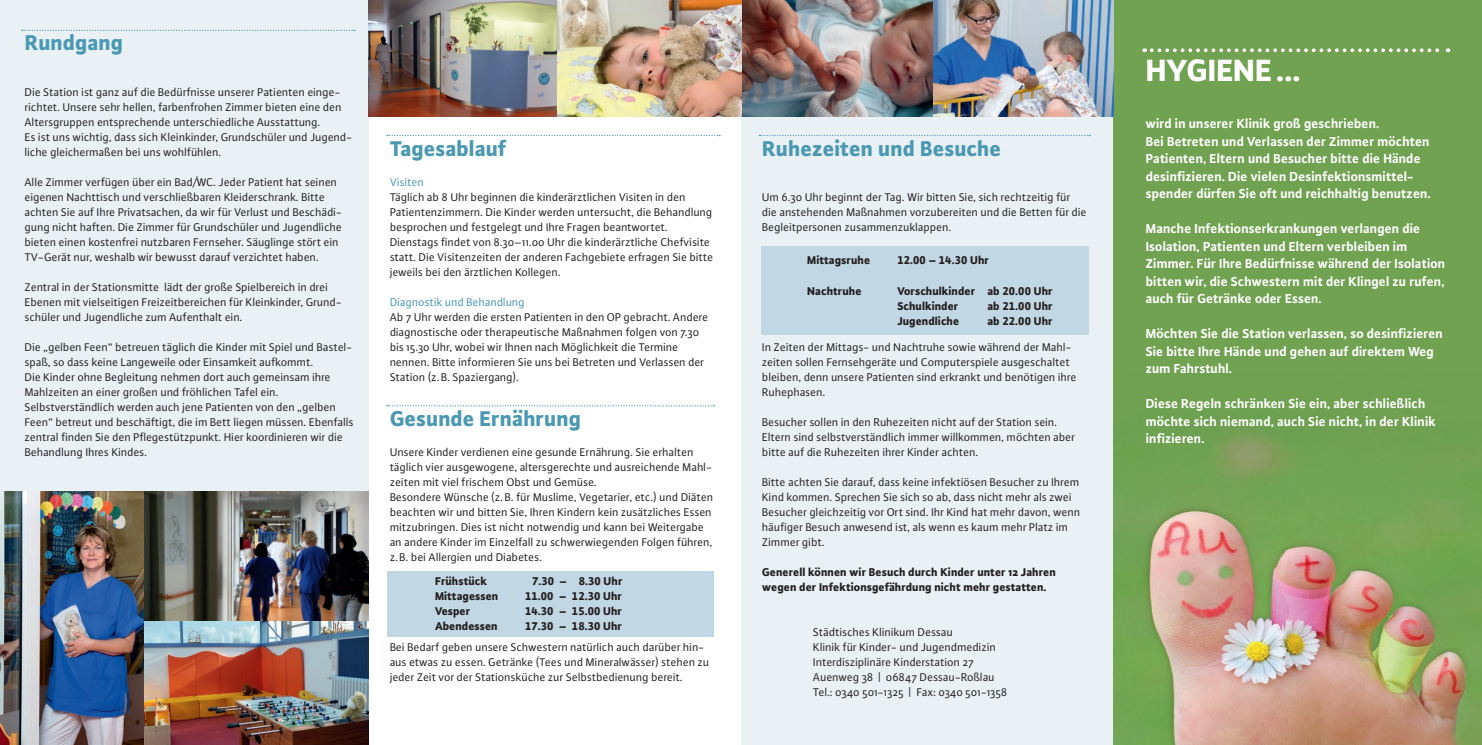
<style>
.page{position:relative;width:1482px;height:745px;background:#fff}
.page>*{position:absolute;margin:0;border:0;box-sizing:border-box;transform-origin:0 0}
.t1{font:800 32.5px "Plus Sans OT";color:#fff}
.t2{font:800 22.5px "Plus Sans OT";color:#4a98b2}
.t3{font:700 13.75px/17.5px "Plus Sans OT";color:#fff}
.t4{font:11.88px/15px "Plus Sans OT";color:#231f20}
.t5{font:800 11.88px/15px "Plus Sans OT";color:#231f20}
.t6{font:11.88px "Plus Sans OT";color:#4a98b2}
</style>
<div class="page">
<div style="left:741px;top:0;width:372px;height:744px;background:#e9f1f5"></div>
<div style="left:0;top:0;width:369px;height:744px;background:#e9f1f5"></div>
<div style="left:1113px;top:0;width:368px;height:744px;background:#71a251"></div>
<img style="left:1113px;top:435px;width:368px;height:309px">
<svg style="left:22px;top:30px;width:333px;height:1px"></svg>
<svg style="left:387px;top:135px;width:333px;height:1px"></svg>
<svg style="left:1151px;top:48px;width:297px;height:4px"></svg>
<img style="left:0;top:491px;width:369px;height:253px">
<img style="left:369px;top:0;width:744px;height:117px">
<div style="left:761px;top:246px;width:327px;height:88px;background:#c1d7e3"></div>
<svg style="left:759px;top:135px;width:330px;height:1px"></svg>
<div style="left:387px;top:570px;width:326px;height:65px;background:#c1d7e3"></div>
<svg style="left:387px;top:405px;width:327px;height:1px"></svg>
<h2 class="t2" style="left:25px;top:28px;width:100px">Rundgang</h2>
<p class="t4" style="left:25px;top:84px;width:327px">Die Station ist ganz auf die Bedürfnisse unserer Patienten einge&shy;richtet. Unsere sehr hellen, farbenfrohen Zimmer bieten eine den Altersgruppen entsprechende unterschiedliche Ausstattung.<br>Es ist uns wichtig, dass sich Kleinkinder, Grundschüler und Jugend&shy;liche gleichermaßen bei uns wohlfühlen.</p>
<p class="t4" style="left:25px;top:174px;width:319px">Alle Zimmer verfügen über ein Bad/WC. Jeder Patient hat seinen eigenen Nachttisch und verschließbaren Kleiderschrank. Bitte achten Sie auf Ihre Privatsachen, da wir für Verlust und Beschädi&shy;gung nicht haften. Die Zimmer für Grundschüler und Jugendliche bieten einen kostenfrei nutzbaren Fernseher. Säuglinge stört ein TV-Gerät nur, weshalb wir bewusst darauf verzichtet haben.</p>
<p class="t4" style="left:25px;top:279px;width:319px">Zentral in der Stationsmitte lädt der große Spielbereich in drei<br>Ebenen mit vielseitigen Freizeitbereichen für Kleinkinder, Grund&shy;schüler und Jugendliche zum Aufenthalt ein.</p>
<p class="t4" style="left:25px;top:339px;width:330px">Die „gelben Feen“ betreuen täglich die Kinder mit Spiel und Bastel&shy;spaß, so dass keine Langeweile oder Einsamkeit aufkommt.<br>Die Kinder ohne Begleitung nehmen dort auch gemeinsam ihre Mahlzeiten an einer großen und fröhlichen Tafel ein.<br>Selbstverständlich werden auch jene Patienten von den „gelben Feen“ betreut und beschäftigt, die im Bett liegen müssen. Ebenfalls zentral finden Sie den Pflegestützpunkt. Hier koordinieren wir die Behandlung Ihres Kindes.</p>
<h2 class="t2" style="left:390px;top:133px;width:118px">Tagesablauf</h2>
<p class="t6" style="left:390px;top:175px;width:35px">Visiten</p>
<p class="t4" style="left:390px;top:189px;width:325px">Täglich ab 8 Uhr beginnen die kinderärztlichen Visiten in den Patientenzimmern. Die Kinder werden untersucht, die Behandlung besprochen und festgelegt und Ihre Fragen beantwortet.<br>Dienstags findet von 8.30–11.00 Uhr die kinderärztliche Chefvisite statt. Die Visitenzeiten der anderen Fachgebiete erfragen Sie bitte jeweils bei den ärztlichen Kollegen.</p>
<p class="t6" style="left:390px;top:295px;width:136px">Diagnostik und Behandlung</p>
<p class="t4" style="left:390px;top:309px;width:320px">Ab 7 Uhr werden die ersten Patienten in den OP gebracht. Andere diagnostische oder therapeutische Maßnahmen folgen von 7.30 bis 15.30 Uhr, wobei wir Ihnen nach Möglichkeit die Termine nennen. Bitte informieren Sie uns bei Betreten und Verlassen der Station (z.B. Spaziergang).</p>
<h2 class="t2" style="left:390px;top:403px;width:192px">Gesunde Ernährung</h2>
<p class="t4" style="left:390px;top:444px;width:325px">Unsere Kinder verdienen eine gesunde Ernährung. Sie erhalten täglich vier ausgewogene, altersgerechte und ausreichende Mahl&shy;zeiten mit viel frischem Obst und Gemüse.<br>Besondere Wünsche (z.B. für Muslime, Vegetarier, etc.) und Diäten beachten wir und bitten Sie, Ihren Kindern kein zusätzliches Essen mitzubringen. Dies ist nicht notwendig und kann bei Weitergabe an andere Kinder im Einzelfall zu schwerwiegenden Folgen führen, z.B. bei Allergien und Diabetes.</p>
<p class="t5" style="left:435px;top:572px;width:53px">Frühstück</p>
<p class="t5" style="left:532px;top:572px;width:92px">7.30 – 8.30 Uhr</p>
<p class="t5" style="left:435px;top:587px;width:65px">Mittagessen</p>
<p class="t5" style="left:525px;top:587px;width:99px">11.00 – 12.30 Uhr</p>
<p class="t5" style="left:435px;top:602px;width:37px">Vesper</p>
<p class="t5" style="left:525px;top:602px;width:99px">14.30 – 15.00 Uhr</p>
<p class="t5" style="left:435px;top:617px;width:64px">Abendessen</p>
<p class="t5" style="left:525px;top:617px;width:99px">17.30 – 18.30 Uhr</p>
<p class="t4" style="left:390px;top:639px;width:321px">Bei Bedarf geben unsere Schwestern natürlich auch darüber hin&shy;aus etwas zu essen. Getränke (Tees und Mineralwässer) stehen zu jeder Zeit vor der Stationsküche zur Selbstbedienung bereit.</p>
<h2 class="t2" style="left:762px;top:133px;width:240px">Ruhezeiten und Besuche</h2>
<p class="t4" style="left:762px;top:189px;width:326px">Um 6.30 Uhr beginnt der Tag. Wir bitten Sie, sich rechtzeitig für die anstehenden Maßnahmen vorzubereiten und die Betten für die<br>Begleitpersonen zusammenzuklappen.</p>
<p class="t5" style="left:807px;top:252px;width:64px">Mittagsruhe</p>
<p class="t5" style="left:897px;top:252px;width:93px">12.00 – 14.30 Uhr</p>
<p class="t5" style="left:807px;top:282px;width:56px">Nachtruhe</p>
<p class="t5" style="left:897px;top:282px;width:157px">Vorschulkinder ab 20.00 Uhr<br>Schulkinder</p>
<p class="t5" style="left:987px;top:297px;width:67px">ab 21.00 Uhr</p>
<p class="t5" style="left:897px;top:312px;width:63px">Jugendliche</p>
<p class="t5" style="left:987px;top:312px;width:67px">ab 22.00 Uhr</p>
<p class="t4" style="left:762px;top:339px;width:316px">In Zeiten der Mittags- und Nachtruhe sowie während der Mahl&shy;zeiten sollen Fernsehgeräte und Computerspiele ausgeschaltet bleiben, denn unsere Patienten sind erkrankt und benötigen ihre Ruhephasen.</p>
<p class="t4" style="left:762px;top:414px;width:314px">Besucher sollen in den Ruhezeiten nicht auf der Station sein.<br>Eltern sind selbstverständlich immer willkommen, möchten aber bitte auf die Ruhezeiten ihrer Kinder achten.</p>
<p class="t4" style="left:762px;top:474px;width:319px">Bitte achten Sie darauf, dass keine infektiösen Besucher zu Ihrem Kind kommen. Sprechen Sie sich so ab, dass nicht mehr als zwei Besucher gleichzeitig vor Ort sind. Ihr Kind hat mehr davon, wenn häufiger Besuch anwesend ist, als wenn es kaum mehr Platz im Zimmer gibt.</p>
<p class="t5" style="left:762px;top:564px;width:295px">Generell können wir Besuch durch Kinder unter 12 Jahren wegen der Infektionsgefährdung nicht mehr gestatten.</p>
<p class="t4" style="left:813px;top:624px;width:196px">Städtisches Klinikum Dessau<br>Klinik für Kinder- und Jugendmedizin Interdisziplinäre Kinderstation 27<br>Auenweg 38 | 06847 Dessau-Roßlau Tel.: 0340 501-1325 | Fax: 0340 501-1358</p>
<h1 class="t1" style="left:1145px;top:48px;width:156px">HYGIENE...</h1>
<p class="t3" style="left:1145px;top:114px;width:287px">wird in unserer Klinik groß geschrieben.<br>Bei Betreten und Verlassen der Zimmer möchten Patienten, Eltern und Besucher bitte die Hände desinfizieren. Die vielen Desinfektionsmittel&shy;spender dürfen Sie oft und reichhaltig benutzen.</p>
<p class="t3" style="left:1145px;top:219px;width:301px">Manche Infektionserkrankungen verlangen die Isolation, Patienten und Eltern verbleiben im Zimmer. Für Ihre Bedürfnisse während der Isolation bitten wir, die Schwestern mit der Klingel zu rufen, auch für Getränke oder Essen.</p>
<p class="t3" style="left:1145px;top:324px;width:298px">Möchten Sie die Station verlassen, so desinfizieren<br>Sie bitte Ihre Hände und gehen auf direktem Weg zum Fahrstuhl.</p>
<p class="t3" style="left:1145px;top:394px;width:291px">Diese Regeln schränken Sie ein, aber schließlich möchte sich niemand, auch Sie nicht, in der Klinik infizieren.</p>
</div>
